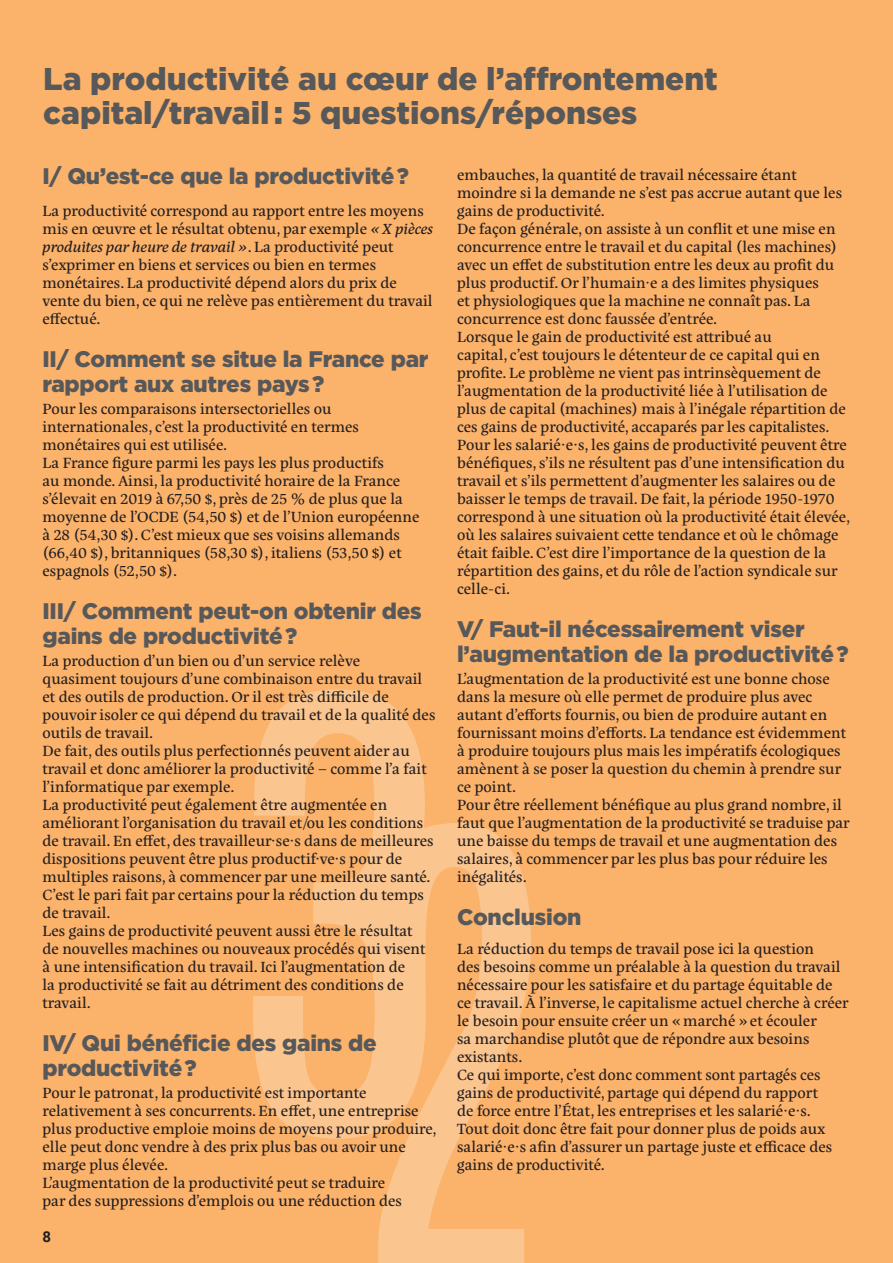
<style>
.page{position:relative;width:893px;height:1263px;background:#fbb26b}
.page>*{position:absolute;margin:0;border:0;box-sizing:border-box;transform-origin:0 0}
.Question_Titre_-_H2{font:900 31.5px/34.5px "Gotham";color:#57585a}
.Question_N__question{font:900 22.5px/25.5px "Gotham";letter-spacing:-.01em;color:#57585a}
.Question_Texte_-_P{font:15px/18px "Eskorte Latin";color:#231f20}
.t1{font:700 15px "Roboto";color:#231f20}
.s1{font-style:italic}
</style>
<div class="page">
<svg style="left:253px;top:689px;width:172px;height:450px"></svg>
<svg style="left:375px;top:823px;width:156px;height:440px;fill:#fbc58f"></svg>
<p class="Question_Titre_-_H2" style="left:43px;top:61px;width:676px">La productivité au cœur de l’affrontement capital/travail: 5 questions/réponses</p>
<p class="Question_N__question" style="left:43px;top:163px;width:368px">I/ Qu’est-ce que la productivité?</p>
<p class="Question_Texte_-_P" style="left:43px;top:202px;width:392px">La productivité correspond au rapport entre les moyens mis en œuvre et le résultat obtenu, par exemple <span class="s1">« X pièces produites par heure de travail »</span>. La productivité peut s’exprimer en biens et services ou bien en termes monétaires. La productivité dépend alors du prix de vente du bien, ce qui ne relève pas entièrement du travail effectué.</p>
<p class="Question_N__question" style="left:43px;top:345px;width:388px">II/ Comment se situe la France par rapport aux autres pays?</p>
<p class="Question_Texte_-_P" style="left:43px;top:400px;width:318px">Pour les comparaisons intersectorielles ou internationales, c’est la productivité en termes monétaires qui est utilisée.</p>
<p class="Question_Texte_-_P" style="left:43px;top:454px;width:379px">La France figure parmi les pays les plus productifs<br>au monde. Ainsi, la productivité horaire de la France s’élevait en 2019 à 67,50 $, près de 25 % de plus que la moyenne de l’OCDE (54,50 $) et de l’Union européenne à 28 (54,30 $). C’est mieux que ses voisins allemands (66,40 $), britanniques (58,30 $), italiens (53,50 $) et espagnols (52,50 $).</p>
<p class="Question_N__question" style="left:43px;top:597px;width:381px">III/ Comment peut-on obtenir des gains de productivité?</p>
<p class="Question_Texte_-_P" style="left:43px;top:652px;width:394px">La production d’un bien ou d’un service relève quasiment toujours d’une combinaison entre du travail et des outils de production. Or il est très difficile de pouvoir isoler ce qui dépend du travail et de la qualité des outils de travail.</p>
<p class="Question_Texte_-_P" style="left:43px;top:742px;width:386px">De fait, des outils plus perfectionnés peuvent aider au travail et donc améliorer la productivité – comme l’a fait l’informatique par exemple.</p>
<p class="Question_Texte_-_P" style="left:43px;top:796px;width:393px">La productivité peut également être augmentée en améliorant l’organisation du travail et/ou les conditions de travail. En effet, des travailleur·se·s dans de meilleures dispositions peuvent être plus productif·ve·s pour de multiples raisons, à commencer par une meilleure santé.<br>C’est le pari fait par certains pour la réduction du temps de travail.</p>
<p class="Question_Texte_-_P" style="left:43px;top:922px;width:385px">Les gains de productivité peuvent aussi être le résultat de nouvelles machines ou nouveaux procédés qui visent à une intensification du travail. Ici l’augmentation de<br>la productivité se fait au détriment des conditions de travail.</p>
<p class="Question_N__question" style="left:43px;top:1029px;width:336px">IV/ Qui bénéficie des gains de productivité?</p>
<p class="Question_Texte_-_P" style="left:43px;top:1084px;width:396px">Pour le patronat, la productivité est importante relativement à ses concurrents. En effet, une entreprise plus productive emploie moins de moyens pour produire, elle peut donc vendre à des prix plus bas ou avoir une marge plus élevée.</p>
<p class="Question_Texte_-_P" style="left:43px;top:1174px;width:361px">L’augmentation de la productivité peut se traduire par des suppressions d’emplois ou une réduction des</p>
<p class="Question_Texte_-_P" style="left:457px;top:166px;width:386px">embauches, la quantité de travail nécessaire étant moindre si la demande ne s’est pas accrue autant que les gains de productivité.</p>
<p class="Question_Texte_-_P" style="left:457px;top:220px;width:382px">De façon générale, on assiste à un conflit et une mise en concurrence entre le travail et du capital (les machines) avec un effet de substitution entre les deux au profit du plus productif. Or l’humain·e a des limites physiques<br>et physiologiques que la machine ne connaît pas. La concurrence est donc faussée d’entrée.</p>
<p class="Question_Texte_-_P" style="left:457px;top:328px;width:390px">Lorsque le gain de productivité est attribué au<br>capital, c’est toujours le détenteur de ce capital qui en profite. Le problème ne vient pas intrinsèquement de l’augmentation de la productivité liée à l’utilisation de plus de capital (machines) mais à l’inégale répartition de ces gains de productivité, accaparés par les capitalistes.</p>
<p class="Question_Texte_-_P" style="left:457px;top:436px;width:395px">Pour les salarié·e·s, les gains de productivité peuvent être bénéfiques, s’ils ne résultent pas d’une intensification du travail et s’ils permettent d’augmenter les salaires ou de baisser le temps de travail. De fait, la période 1950-1970 correspond à une situation où la productivité était élevée, où les salaires suivaient cette tendance et où le chômage était faible. C’est dire l’importance de la question de la répartition des gains, et du rôle de l’action syndicale sur celle-ci.</p>
<p class="Question_N__question" style="left:457px;top:615px;width:393px">V/ Faut-il nécessairement viser l’augmentation de la productivité?</p>
<p class="Question_Texte_-_P" style="left:457px;top:670px;width:391px">L’augmentation de la productivité est une bonne chose dans la mesure où elle permet de produire plus avec autant d’efforts fournis, ou bien de produire autant en fournissant moins d’efforts. La tendance est évidemment à produire toujours plus mais les impératifs écologiques amènent à se poser la question du chemin à prendre sur ce point.</p>
<p class="Question_Texte_-_P" style="left:457px;top:796px;width:394px">Pour être réellement bénéfique au plus grand nombre, il faut que l’augmentation de la productivité se traduise par une baisse du temps de travail et une augmentation des salaires, à commencer par les plus bas pour réduire les inégalités.</p>
<p class="Question_N__question" style="left:457px;top:903px;width:126px">Conclusion</p>
<p class="Question_Texte_-_P" style="left:457px;top:940px;width:393px">La réduction du temps de travail pose ici la question<br>des besoins comme un préalable à la question du travail nécessaire pour les satisfaire et du partage équitable de ce travail. À l’inverse, le capitalisme actuel cherche à créer le besoin pour ensuite créer un « marché » et écouler<br>sa marchandise plutôt que de répondre aux besoins existants.</p>
<p class="Question_Texte_-_P" style="left:457px;top:1066px;width:377px">Ce qui importe, c’est donc comment sont partagés ces gains de productivité, partage qui dépend du rapport de force entre l’État, les entreprises et les salarié·e·s.<br>Tout doit donc être fait pour donner plus de poids aux salarié·e·s afin d’assurer un partage juste et efficace des gains de productivité.</p>
<p class="t1" style="left:43px;top:1226px;width:10px">8</p>
</div>
